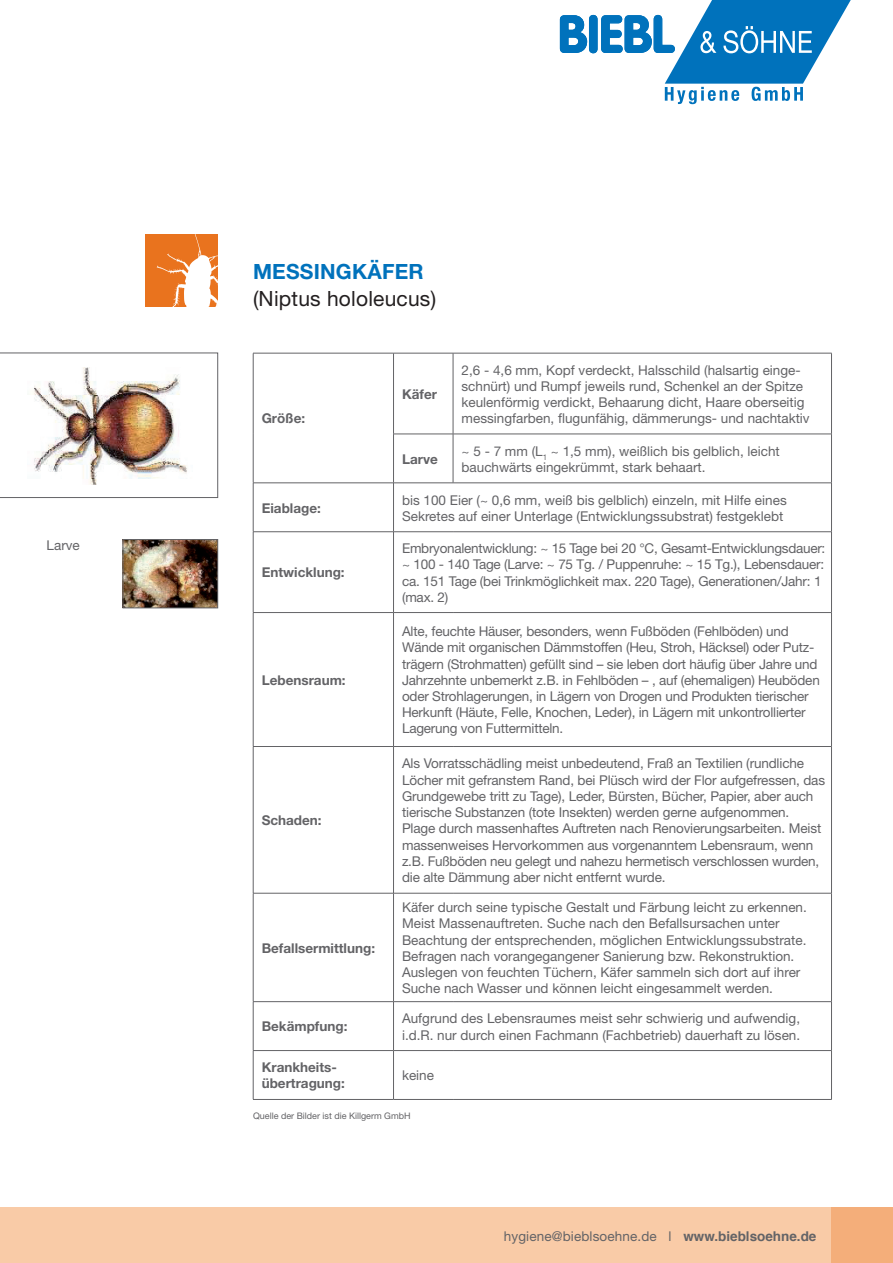
<style>
.page{position:relative;width:893px;height:1263px;background:#fff}
.page>*{position:absolute;margin:0;border:0;box-sizing:border-box;transform-origin:0 0}
.t1{font:21px "Helvetica Neue";letter-spacing:.01em;color:#231f20}
.t2{font:700 21px "Helvetica Neue";letter-spacing:.01em;color:#0072bc}
.t3{font:13.5px/16.2px "Helvetica Neue";letter-spacing:-.01em;color:#636366}
.t4{font:700 13.5px/16.2px "Helvetica Neue";color:#636366}
.t5{font:13.5px "Helvetica Neue";letter-spacing:.01em;color:#636366}
.t6{font:9px "Helvetica Neue";color:#636366}
.s1{font-family:"Helvetica";font-weight:700}
</style>
<div class="page">
<div style="left:0;top:1208px;width:831px;height:55px;background:#f9cba7"></div>
<div style="left:831px;top:1208px;width:62px;height:55px;background:#f4ae7a"></div>
<svg style="left:146px;top:234px;width:72px;height:72px"></svg>
<svg style="left:559px;top:15px;width:29px;height:38px"></svg>
<div style="left:589px;top:15px;width:8px;height:38px;background:#0072bc;border-radius:4px"></div>
<div style="left:589px;top:15px;width:8px;height:38px;border:1px solid #0072bc;border-radius:4px"></div>
<svg style="left:601px;top:0;width:250px;height:104px"></svg>
<img style="left:0;top:353px;width:218px;height:145px">
<img style="left:125px;top:541px;width:91px;height:65px">
<div style="left:123px;top:539px;width:95px;height:69px;border:1px solid #636366"></div>
<hr style="left:253px;top:353px;width:140px;height:1px;background:#636366">
<hr style="left:253px;top:353px;width:1px;height:81px;background:#636366">
<hr style="left:393px;top:353px;width:60px;height:1px;background:#636366">
<hr style="left:393px;top:353px;width:1px;height:81px;background:#636366">
<hr style="left:453px;top:353px;width:379px;height:1px;background:#636366">
<hr style="left:453px;top:353px;width:1px;height:81px;background:#636366">
<hr style="left:831px;top:353px;width:1px;height:81px;background:#636366">
<hr style="left:253px;top:434px;width:1px;height:49px;background:#636366">
<hr style="left:393px;top:434px;width:60px;height:1px;background:#636366">
<hr style="left:393px;top:434px;width:1px;height:49px;background:#636366">
<hr style="left:453px;top:434px;width:379px;height:1px;background:#636366">
<hr style="left:453px;top:434px;width:1px;height:49px;background:#636366">
<hr style="left:831px;top:434px;width:1px;height:49px;background:#636366">
<hr style="left:253px;top:483px;width:140px;height:1px;background:#636366">
<hr style="left:253px;top:483px;width:1px;height:48px;background:#636366">
<hr style="left:393px;top:483px;width:60px;height:1px;background:#636366">
<hr style="left:393px;top:483px;width:1px;height:48px;background:#636366">
<hr style="left:453px;top:483px;width:379px;height:1px;background:#636366">
<hr style="left:831px;top:483px;width:1px;height:48px;background:#636366">
<hr style="left:253px;top:531px;width:140px;height:1px;background:#636366">
<hr style="left:253px;top:532px;width:1px;height:80px;background:#636366">
<hr style="left:393px;top:531px;width:60px;height:1px;background:#636366">
<hr style="left:393px;top:532px;width:1px;height:80px;background:#636366">
<hr style="left:453px;top:531px;width:379px;height:1px;background:#636366">
<hr style="left:831px;top:532px;width:1px;height:80px;background:#636366">
<hr style="left:253px;top:612px;width:140px;height:1px;background:#636366">
<hr style="left:253px;top:613px;width:1px;height:133px;background:#636366">
<hr style="left:393px;top:612px;width:60px;height:1px;background:#636366">
<hr style="left:393px;top:613px;width:1px;height:133px;background:#636366">
<hr style="left:453px;top:612px;width:379px;height:1px;background:#636366">
<hr style="left:831px;top:613px;width:1px;height:133px;background:#636366">
<hr style="left:253px;top:746px;width:140px;height:1px;background:#636366">
<hr style="left:253px;top:747px;width:1px;height:146px;background:#636366">
<hr style="left:393px;top:746px;width:60px;height:1px;background:#636366">
<hr style="left:393px;top:747px;width:1px;height:146px;background:#636366">
<hr style="left:453px;top:746px;width:379px;height:1px;background:#636366">
<hr style="left:831px;top:747px;width:1px;height:146px;background:#636366">
<hr style="left:253px;top:893px;width:140px;height:1px;background:#636366">
<hr style="left:253px;top:893px;width:1px;height:108px;background:#636366">
<hr style="left:393px;top:893px;width:60px;height:1px;background:#636366">
<hr style="left:393px;top:893px;width:1px;height:108px;background:#636366">
<hr style="left:453px;top:893px;width:379px;height:1px;background:#636366">
<hr style="left:831px;top:893px;width:1px;height:108px;background:#636366">
<hr style="left:253px;top:1001px;width:140px;height:1px;background:#636366">
<hr style="left:253px;top:1002px;width:1px;height:48px;background:#636366">
<hr style="left:393px;top:1001px;width:60px;height:1px;background:#636366">
<hr style="left:393px;top:1002px;width:1px;height:48px;background:#636366">
<hr style="left:453px;top:1001px;width:379px;height:1px;background:#636366">
<hr style="left:831px;top:1002px;width:1px;height:48px;background:#636366">
<hr style="left:253px;top:1050px;width:140px;height:1px;background:#636366">
<hr style="left:253px;top:1051px;width:1px;height:48px;background:#636366">
<hr style="left:393px;top:1050px;width:60px;height:1px;background:#636366">
<hr style="left:393px;top:1051px;width:1px;height:48px;background:#636366">
<hr style="left:453px;top:1050px;width:379px;height:1px;background:#636366">
<hr style="left:831px;top:1051px;width:1px;height:48px;background:#636366">
<hr style="left:253px;top:1099px;width:140px;height:1px;background:#636366">
<hr style="left:393px;top:1099px;width:60px;height:1px;background:#636366">
<hr style="left:453px;top:1099px;width:379px;height:1px;background:#636366">
<p class="t3" style="left:47px;top:537px;width:35px">Larve</p>
<h1 class="t2" style="left:253px;top:259px;width:172px">MESSINGKÄFER</h1>
<h1 class="t1" style="left:253px;top:286px;width:185px">(Niptus hololeucus)</h1>
<p class="t4" style="left:262px;top:410px;width:45px">Größe:</p>
<p class="t4" style="left:402px;top:386px;width:36px">Käfer</p>
<p class="t3" style="left:462px;top:361px;width:350px">2,6 - 4,6 mm, Kopf verdeckt, Halsschild (halsartig einge&shy;schnürt) und Rumpf jeweils rund, Schenkel an der Spitze keulenförmig verdickt, Behaarung dicht, Haare oberseitig messingfarben, flugunfähig, dämmerungs- und nachtaktiv</p>
<p class="t4" style="left:402px;top:450px;width:37px">Larve</p>
<p class="t3" style="left:462px;top:442px;width:320px">~ 5 - 7 mm (L<sub>1</sub> ~ 1,5 mm), weißlich bis gelblich, leicht bauchwärts eingekrümmt, stark behaart.</p>
<p class="t4" style="left:262px;top:499px;width:61px">Eiablage:</p>
<p class="t3" style="left:402px;top:491px;width:386px">bis 100 Eier (~ 0,6 mm, weiß bis gelblich) einzeln, mit Hilfe eines<br>Sekretes auf einer Unterlage (Entwicklungssubstrat) festgeklebt</p>
<p class="t4" style="left:262px;top:564px;width:84px">Entwicklung:</p>
<p class="t4" style="left:262px;top:672px;width:85px">Lebensraum:</p>
<p class="t4" style="left:262px;top:812px;width:62px">Schaden:</p>
<p class="t4" style="left:262px;top:939px;width:115px">Befallsermittlung:</p>
<p class="t3" style="left:402px;top:540px;width:425px">Embryonalentwicklung: ~ 15 Tage bei 20 °C, Gesamt-Entwicklungsdauer: ~ 100 - 140 Tage (Larve: ~ 75 Tg. / Puppenruhe: ~ 15 Tg.), Lebensdauer: ca. 151 Tage (bei Trinkmöglichkeit max. 220 Tage), Generationen/Jahr: 1 (max. 2)</p>
<p class="t3" style="left:402px;top:623px;width:419px">Alte, feuchte Häuser, besonders, wenn Fußböden (Fehlböden) und Wände mit organischen Dämmstoffen (Heu, Stroh, Häcksel) oder Putz&shy;trägern (Strohmatten) gefüllt sind – sie leben dort häufig über Jahre und Jahrzehnte unbemerkt z.B. in Fehlböden – , auf (ehemaligen) Heuböden oder Strohlagerungen, in Lägern von Drogen und Produkten tierischer Herkunft (Häute, Felle, Knochen, Leder), in Lägern mit unkontrollierter Lagerung von Futtermitteln.</p>
<p class="t3" style="left:402px;top:755px;width:425px">Als Vorratsschädling meist unbedeutend, Fraß an Textilien (rundliche Löcher mit gefranstem Rand, bei Plüsch wird der Flor aufgefressen, das Grundgewebe tritt zu Tage), Leder, Bürsten, Bücher, Papier, aber auch tierische Substanzen (tote Insekten) werden gerne aufgenommen.<br>Plage durch massenhaftes Auftreten nach Renovierungsarbeiten. Meist massenweises Hervorkommen aus vorgenanntem Lebensraum, wenn z.B. Fußböden neu gelegt und nahezu hermetisch verschlossen wurden, die alte Dämmung aber nicht entfernt wurde.</p>
<p class="t3" style="left:402px;top:899px;width:406px">Käfer durch seine typische Gestalt und Färbung leicht zu erkennen.<br>Meist Massenauftreten. Suche nach den Befallsursachen unter Beachtung der entsprechenden, möglichen Entwicklungssubstrate.<br>Befragen nach vorangegangener Sanierung bzw. Rekonstruktion.<br>Auslegen von feuchten Tüchern, Käfer sammeln sich dort auf ihrer Suche nach Wasser und können leicht eingesammelt werden.</p>
<p class="t4" style="left:262px;top:1018px;width:87px">Bekämpfung:</p>
<p class="t3" style="left:402px;top:1010px;width:400px">Aufgrund des Lebensraumes meist sehr schwierig und aufwendig, i.d.R. nur durch einen Fachmann (Fachbetrieb) dauerhaft zu lösen.</p>
<p class="t4" style="left:262px;top:1059px;width:85px">Krankheits&shy;übertragung:</p>
<p class="t3" style="left:402px;top:1067px;width:34px">keine</p>
<p class="t6" style="left:253px;top:1110px;width:159px">Quelle der Bilder ist die Killgerm GmbH</p>
<p class="t5" style="left:504px;top:1228px;width:314px">hygiene@bieblsoehne.de l <span class="s1">www.bieblsoehne.de</span></p>
</div>
